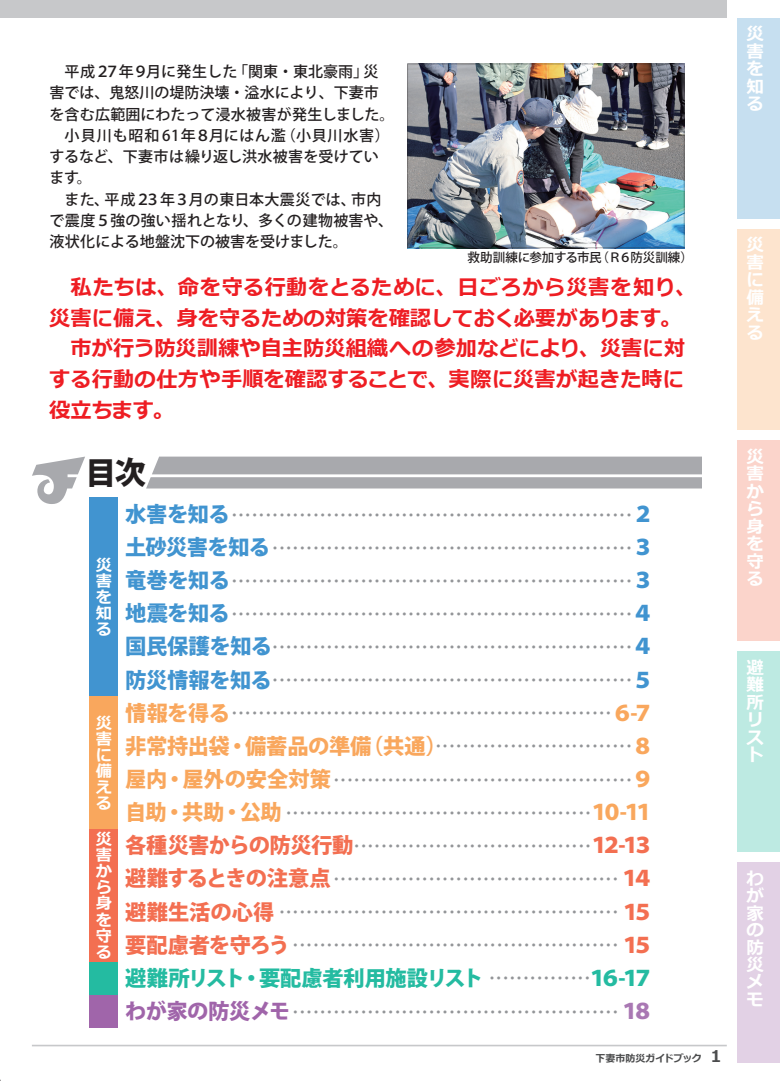
<style>
.page{position:relative;width:780px;height:1081px;background:#fff}
.page>*{position:absolute;margin:0;border:0;box-sizing:border-box;transform-origin:0 0}
.t1{font:800 31.25px "Koz Go Pro";color:#231f20}
.t2{font:700 21.25px/30.6px "Meiryo";color:#ee1d23}
.t3{font:800 21.25px/33.1px "Koz Go Pr 6 N";letter-spacing:-.015em;color:#f9a75d}
.t4{font:800 21.25px/33.1px "Koz Go Pr 6 N";letter-spacing:-.02em;color:#f36f51}
.t5{font:800 21.25px/33.1px "Koz Go Pr 6 N";letter-spacing:-.015em;color:#4194d0}
.t6{font:800 21.25px "Koz Go Pr 6 N";letter-spacing:-.02em;color:#24bba1}
.t7{font:800 21.25px "Koz Go Pr 6 N";letter-spacing:-.02em;color:#a065aa}
.t8{font:800 21.25px "Koz Go Pr 6 N";color:#a978b3}
.t9{font:700 17.5px/17.5px "Meiryo";color:#fff;text-align:justify}
.t10{font:700 16.25px/16px "Meiryo";color:#fff;text-align:justify}
.t11{font:500 15px "Koz Go Pr 6 N";color:#231f20}
.t12{font:500 15px "Koz Go Pr 6 N";letter-spacing:.05em;color:#231f20}
.t13{font:500 12.5px "Koz Go Pr 6 N";letter-spacing:-.015em;color:#231f20}
.t14{font:800 10.62px "Koz Go Pr 6 N";color:#939598}
.t15{font:700 10px "Meiryo";color:#4b4c4d}
.s1{color:#fff}
.s2{font-size:16.25px}
</style>
<div class="page">
<svg style="left:32px;top:456px;width:53px;height:48px"></svg>
<svg style="left:146px;top:456px;width:556px;height:32px;background:#b2b3b6"></svg>
<div style="left:90px;top:994px;width:28px;height:34px;background:#a065aa"></div>
<div style="left:90px;top:961px;width:28px;height:33px;background:#24bba1"></div>
<div style="left:90px;top:497px;width:28px;height:199px;background:#4194d0"></div>
<div style="left:90px;top:829px;width:28px;height:132px;background:#f36f51"></div>
<div style="left:90px;top:696px;width:28px;height:133px;background:#f9a75d"></div>
<img style="left:407px;top:64px;width:277px;height:184px">
<div style="left:0;top:0;width:726px;height:18px;background:#c7c8ca"></div>
<div style="left:737px;top:651px;width:43px;height:201px;background:#bdeae2"></div>
<div style="left:737px;top:440px;width:43px;height:201px;background:#fbd4cb"></div>
<div style="left:737px;top:862px;width:43px;height:201px;background:#e2d1e5"></div>
<div style="left:737px;top:18px;width:43px;height:200px;background:#c6dff0"></div>
<div style="left:737px;top:229px;width:43px;height:200px;background:#fde4ce"></div>
<hr style="left:32px;top:1044px;width:694px;height:2px;background:#c7c8ca">
<h3 class="t11" style="left:65px;top:63px;width:315px">平成２７年９月に発生した「関東・東北豪雨」災</h3>
<h3 class="t11" style="left:50px;top:84px;width:331px">害では、鬼怒川の堤防決壊・溢水により、下妻市</h3>
<h3 class="t11" style="left:50px;top:106px;width:346px">を含む広範囲にわたって浸水被害が発生しました。</h3>
<h3 class="t12" style="left:65px;top:127px;width:327px">小貝川も昭和61年８月にはん濫（小貝川水害）</h3>
<h3 class="t11" style="left:50px;top:148px;width:331px">するなど、下妻市は繰り返し洪水被害を受けてい</h3>
<h3 class="t11" style="left:50px;top:169px;width:44px">ます。</h3>
<h3 class="t11" style="left:65px;top:191px;width:318px">また、平成２３年３月の東日本大震災では、市内</h3>
<h3 class="t11" style="left:50px;top:212px;width:345px">で震度５強の強い揺れとなり、多くの建物被害や、</h3>
<h3 class="t11" style="left:50px;top:233px;width:299px">液状化による地盤沈下の被害を受けました。</h3>
<p class="t13" style="left:467px;top:250px;width:227px">救助訓練に参加する市民（Ｒ６防災訓練）</p>
<h2 class="t2" style="left:49px;top:273px;width:648px;text-indent:21px">私たちは、命を守る行動をとるために、日ごろから災害を知り、災害に備え、身を守るための対策を確認しておく必要があります。　市が行う防災訓練や自主防災組織への参加などにより、災害に対する行動の仕方や手順を確認することで、実際に災害が起きた時に役立ちます。</h2>
<h1 class="t1" style="left:85px;top:452px;width:62px">目次</h1>
<h3 class="t10" style="left:96px;top:558px;width:17px">災害を知る</h3>
<h3 class="t10" style="left:96px;top:715px;width:17px">災害に備える</h3>
<h3 class="t10" style="left:96px;top:832px;width:18px">災害から身を守る</h3>
<h2 class="t5" style="left:125px;top:498px;width:148px">水害を知る<br>土砂災害を知る竜巻を知る<br>地震を知る<br>国民保護を知る防災情報を知る</h2>
<h2 class="t3" style="left:125px;top:697px;width:323px">情報を得る<br>非常持出袋・備蓄品の準備（共通）屋内・屋外の安全対策<br>自助・共助・公助</h2>
<h2 class="t4" style="left:125px;top:829px;width:230px">各種災害からの防災行動避難するときの注意点避難生活の心得<br>要配慮者を守ろう</h2>
<h2 class="t6" style="left:125px;top:966px;width:360px">避難所リスト・要配慮者利用施設リスト</h2>
<h2 class="t7" style="left:125px;top:999px;width:167px">わが家の防災メモ</h2>
<h2 class="t5" style="left:632px;top:498px;width:23px;text-align:justify">２<br>３<br>３<br>４<br>４<br>５</h2>
<h2 class="t3" style="left:588px;top:697px;width:68px;text-align:right">６-７<br>８<br>９<br>１０-１１</h2>
<h2 class="t4" style="left:619px;top:829px;width:36px;text-align:justify;text-indent:-31px">１２-１３<br>１４<br>１５<br>１５</h2>
<h2 class="t6" style="left:587px;top:966px;width:68px">１６-１７</h2>
<h2 class="t8" style="left:619px;top:999px;width:36px">１８</h2>
<p class="t14" style="left:229px;top:509px;width:407px">・・・・・・・・・・・・・・・・・・・・・・・・・・・・・・・・・・・・・・・・・・・・・・・・・・・・・・・・・・・</p>
<p class="t14" style="left:270px;top:542px;width:366px">・・・・・・・・・・・・・・・・・・・・・・・・・・・・・・・・・・・・・・・・・・・・・・・・・・・・・</p>
<p class="t14" style="left:229px;top:575px;width:407px">・・・・・・・・・・・・・・・・・・・・・・・・・・・・・・・・・・・・・・・・・・・・・・・・・・・・・・・・・・・</p>
<p class="t14" style="left:229px;top:608px;width:407px">・・・・・・・・・・・・・・・・・・・・・・・・・・・・・・・・・・・・・・・・・・・・・・・・・・・・・・・・・・・</p>
<p class="t14" style="left:270px;top:641px;width:366px">・・・・・・・・・・・・・・・・・・・・・・・・・・・・・・・・・・・・・・・・・・・・・・・・・・・・・</p>
<p class="t14" style="left:270px;top:674px;width:366px">・・・・・・・・・・・・・・・・・・・・・・・・・・・・・・・・・・・・・・・・・・・・・・・・・・・・・</p>
<p class="t14" style="left:229px;top:707px;width:407px">・・・・・・・・・・・・・・・・・・・・・・・・・・・・・・・・・・・・・・・・・・・・・・・・・・・・・・・・<span class="s1">・・・</span></p>
<p class="t14" style="left:433px;top:740px;width:203px">・・・・・・・・・・・・・・・・・・・・・・・・・・・・・</p>
<p class="t14" style="left:331px;top:774px;width:305px">・・・・・・・・・・・・・・・・・・・・・・・・・・・・・・・・・・・・・・・・・・・・</p>
<p class="t14" style="left:283px;top:807px;width:352px">・・・・・・・・・・・・・・・・・・・・・・・・・・・・・・・・・・・・・・・・・・・・・<span class="s1">・・・・・・</span></p>
<p class="t14" style="left:351px;top:840px;width:284px">・・・・・・・・・・・・・・・・・・・・・・・・・・・・・・・・・・・<span class="s1">・・・・・・</span></p>
<p class="t14" style="left:331px;top:873px;width:305px">・・・・・・・・・・・・・・・・・・・・・・・・・・・・・・・・・・・・・・・・・・<span class="s1">・・</span></p>
<p class="t14" style="left:277px;top:906px;width:359px">・・・・・・・・・・・・・・・・・・・・・・・・・・・・・・・・・・・・・・・・・・・・・・・・・・<span class="s1">・・</span></p>
<p class="t14" style="left:290px;top:939px;width:345px">・・・・・・・・・・・・・・・・・・・・・・・・・・・・・・・・・・・・・・・・・・・・・・・・<span class="s1">・・</span></p>
<p class="t14" style="left:486px;top:972px;width:149px">・・・・・・・・・・・・・・・　　・<span class="s1">・・</span></p>
<p class="t14" style="left:290px;top:1005px;width:345px">・・・・・・・・・・・・・・・・・・・・・・・・・・・・・・・・・・・・・・・・・・・・・・・・<span class="s1">・・</span></p>
<p class="t15" style="left:595px;top:1051px;width:128px">下妻市防災ガイドブック <span class="s2">1</span></p>
<h3 class="t9" style="left:746px;top:26px;width:19px">災害を知る</h3>
<h3 class="t9" style="left:746px;top:237px;width:19px">災害に備える</h3>
<h3 class="t9" style="left:746px;top:448px;width:19px">災害から身を守る</h3>
<h3 class="t9" style="left:746px;top:660px;width:19px;text-align:left">避難所リスト</h3>
<h3 class="t9" style="left:746px;top:871px;width:19px">わが家の防災メモ</h3>
</div>
